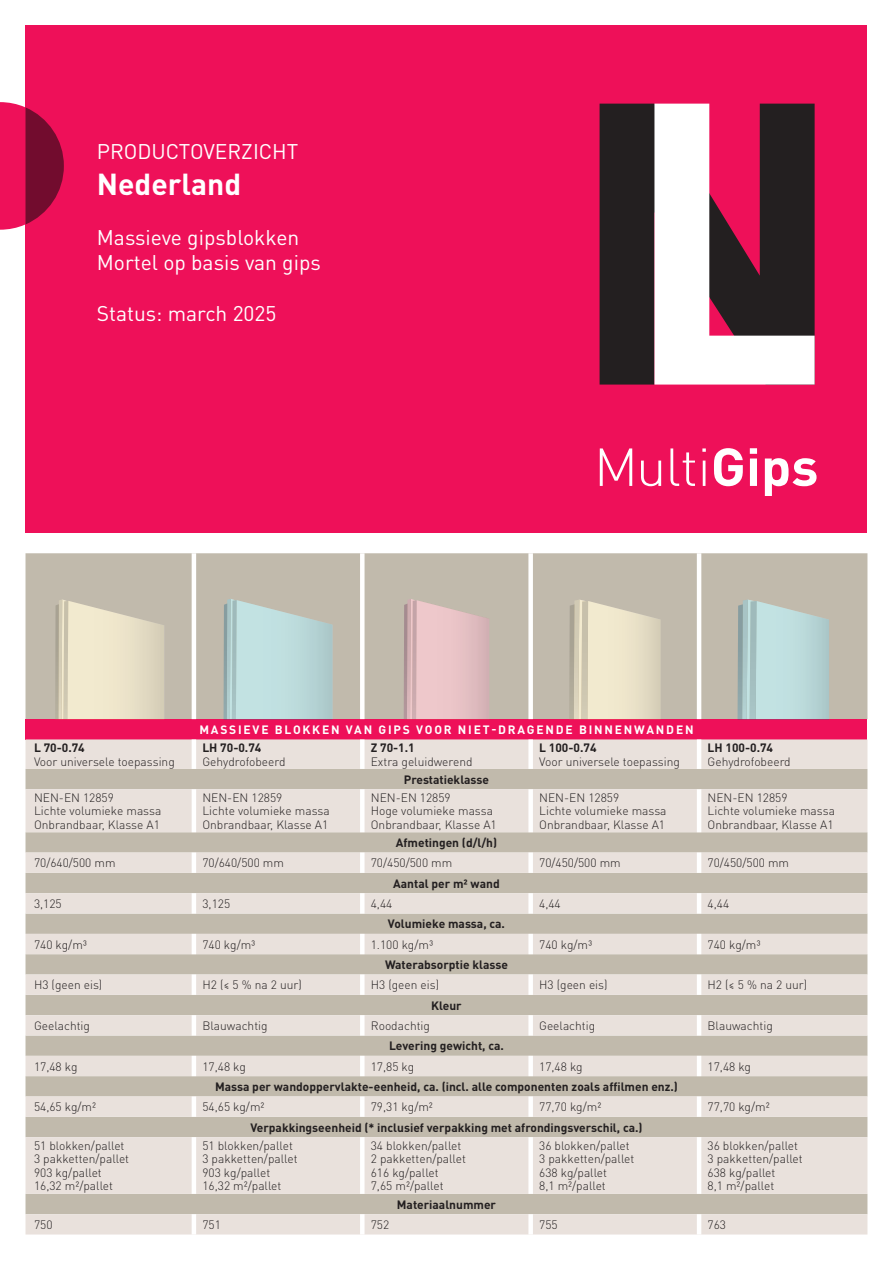
<style>
.page{position:relative;width:893px;height:1263px;background:#fff}
.page>*{position:absolute;margin:0;border:0;box-sizing:border-box;transform-origin:0 0}
.t1{font:700 30px "DIN Pro";color:#fff}
.t2{font:21px/25.2px "DIN Pro";color:#fff}
.t3{font:300 12px/13.5px "DIN Pro";color:#231f20}
.t4{font:700 12px "DIN Pro";color:#231f20}
.t5{font:700 12px "DIN Pro";letter-spacing:.15em;color:#fff}
</style>
<div class="page">
<div style="left:26px;top:26px;width:841px;height:507px;background:#ee1059"></div>
<svg style="left:600px;top:448px;width:32px;height:38px"></svg>
<svg style="left:641px;top:461px;width:20px;height:25px"></svg>
<svg style="left:670px;top:448px;width:25px;height:38px"></svg>
<svg style="left:702px;top:448px;width:4px;height:4px"></svg>
<hr style="left:703px;top:461px;width:2px;height:25px;background:#fff">
<svg style="left:714px;top:448px;width:29px;height:38px"></svg>
<svg style="left:750px;top:448px;width:7px;height:38px"></svg>
<svg style="left:765px;top:458px;width:51px;height:38px"></svg>
<div style="left:26px;top:553px;width:841px;height:166px;background:#c1baac"></div>
<div style="left:26px;top:719px;width:841px;height:20px;background:#ee1059"></div>
<svg style="left:26px;top:739px;width:841px;height:495px;background:#d8d1c8"></svg>
<hr style="left:192px;top:553px;width:4px;height:166px;background:#fff">
<div style="left:360px;top:553px;width:5px;height:166px;background:#fff"></div>
<hr style="left:192px;top:739px;width:4px;height:30px;background:#fff">
<div style="left:360px;top:739px;width:5px;height:30px;background:#fff"></div>
<hr style="left:192px;top:789px;width:4px;height:43px;background:#fff">
<div style="left:360px;top:789px;width:5px;height:43px;background:#fff"></div>
<hr style="left:192px;top:852px;width:4px;height:21px;background:#fff">
<div style="left:360px;top:852px;width:5px;height:21px;background:#fff"></div>
<hr style="left:192px;top:893px;width:4px;height:20px;background:#fff">
<div style="left:360px;top:893px;width:5px;height:20px;background:#fff"></div>
<hr style="left:192px;top:934px;width:4px;height:20px;background:#fff">
<div style="left:360px;top:934px;width:5px;height:20px;background:#fff"></div>
<hr style="left:697px;top:934px;width:4px;height:20px;background:#fff">
<hr style="left:192px;top:974px;width:4px;height:21px;background:#fff">
<div style="left:360px;top:974px;width:5px;height:21px;background:#fff"></div>
<hr style="left:192px;top:1015px;width:4px;height:20px;background:#fff">
<div style="left:360px;top:1015px;width:5px;height:20px;background:#fff"></div>
<hr style="left:697px;top:1015px;width:4px;height:20px;background:#fff">
<hr style="left:192px;top:1056px;width:4px;height:20px;background:#fff">
<div style="left:360px;top:1056px;width:5px;height:20px;background:#fff"></div>
<hr style="left:192px;top:1096px;width:4px;height:21px;background:#fff">
<div style="left:360px;top:1096px;width:5px;height:21px;background:#fff"></div>
<div style="left:528px;top:1096px;width:5px;height:21px;background:#fff"></div>
<hr style="left:697px;top:1096px;width:4px;height:21px;background:#fff">
<hr style="left:192px;top:1137px;width:4px;height:57px;background:#fff">
<div style="left:360px;top:1137px;width:5px;height:57px;background:#fff"></div>
<hr style="left:192px;top:1214px;width:4px;height:20px;background:#fff">
<div style="left:528px;top:553px;width:5px;height:166px;background:#fff"></div>
<hr style="left:697px;top:553px;width:4px;height:166px;background:#fff">
<div style="left:528px;top:739px;width:5px;height:30px;background:#fff"></div>
<hr style="left:697px;top:739px;width:4px;height:30px;background:#fff">
<div style="left:528px;top:789px;width:5px;height:43px;background:#fff"></div>
<hr style="left:697px;top:789px;width:4px;height:43px;background:#fff">
<div style="left:528px;top:852px;width:5px;height:21px;background:#fff"></div>
<hr style="left:697px;top:852px;width:4px;height:21px;background:#fff">
<div style="left:528px;top:893px;width:5px;height:20px;background:#fff"></div>
<hr style="left:697px;top:893px;width:4px;height:20px;background:#fff">
<div style="left:528px;top:974px;width:5px;height:21px;background:#fff"></div>
<hr style="left:697px;top:974px;width:4px;height:21px;background:#fff">
<div style="left:528px;top:1056px;width:5px;height:20px;background:#fff"></div>
<hr style="left:697px;top:1056px;width:4px;height:20px;background:#fff">
<div style="left:528px;top:1137px;width:5px;height:57px;background:#fff"></div>
<hr style="left:697px;top:1137px;width:4px;height:57px;background:#fff">
<div style="left:360px;top:1214px;width:5px;height:20px;background:#fff"></div>
<div style="left:528px;top:1214px;width:5px;height:20px;background:#fff"></div>
<hr style="left:697px;top:1214px;width:4px;height:20px;background:#fff">
<div style="left:528px;top:1015px;width:5px;height:20px;background:#fff"></div>
<div style="left:528px;top:934px;width:5px;height:20px;background:#fff"></div>
<svg style="left:55px;top:599px;width:109px;height:120px;background:#e2dac2"></svg>
<svg style="left:223px;top:599px;width:110px;height:120px;background:#b9d4d3"></svg>
<svg style="left:404px;top:599px;width:85px;height:120px;background:#dfbdbf"></svg>
<svg style="left:569px;top:599px;width:92px;height:120px;background:#e0d8c0"></svg>
<svg style="left:737px;top:599px;width:92px;height:120px;background:#b7d2d1"></svg>
<div style="left:600px;top:104px;width:54px;height:281px;background:#231f20"></div>
<svg style="left:654px;top:104px;width:161px;height:281px;background:#a7828e"></svg>
<svg style="left:0;top:102px;width:64px;height:128px"></svg>
<h2 class="t2" style="left:97px;top:137px;width:203px">PRODUCTOVERZICHT</h2>
<h1 class="t1" style="left:97px;top:163px;width:146px">Nederland</h1>
<h2 class="t2" style="left:97px;top:224px;width:226px">Massieve gipsblokken<br>Mortel op basis van gips</h2>
<h2 class="t2" style="left:97px;top:299px;width:181px">Status: march 2025</h2>
<p class="t4" style="left:34px;top:739px;width:52px">L 70-0.74</p>
<p class="t3" style="left:34px;top:754px;width:142px">Voor universele toepassing</p>
<p class="t5" style="left:199px;top:721px;width:496px">MASSIEVE BLOKKEN VAN GIPS VOOR NIET-DRAGENDE BINNENWANDEN</p>
<p class="t4" style="left:202px;top:739px;width:61px">LH 70-0.74</p>
<p class="t3" style="left:202px;top:754px;width:85px">Gehydrofobeerd</p>
<p class="t4" style="left:371px;top:739px;width:45px">Z 70-1.1</p>
<p class="t3" style="left:371px;top:754px;width:103px">Extra geluidwerend</p>
<p class="t4" style="left:404px;top:771px;width:87px">Prestatieklasse</p>
<p class="t4" style="left:539px;top:739px;width:59px">L 100-0.74</p>
<p class="t3" style="left:539px;top:754px;width:142px">Voor universele toepassing</p>
<p class="t4" style="left:708px;top:739px;width:67px">LH 100-0.74</p>
<p class="t3" style="left:708px;top:754px;width:85px">Gehydrofobeerd</p>
<p class="t3" style="left:34px;top:790px;width:129px">NEN-EN 12859<br>Lichte volumieke massa<br>Onbrandbaar, Klasse A1</p>
<p class="t3" style="left:202px;top:790px;width:129px">NEN-EN 12859<br>Lichte volumieke massa<br>Onbrandbaar, Klasse A1</p>
<p class="t3" style="left:371px;top:790px;width:127px">NEN-EN 12859<br>Hoge volumieke massa<br>Onbrandbaar, Klasse A1</p>
<p class="t3" style="left:539px;top:790px;width:129px">NEN-EN 12859<br>Lichte volumieke massa<br>Onbrandbaar, Klasse A1</p>
<p class="t3" style="left:708px;top:790px;width:129px">NEN-EN 12859<br>Lichte volumieke massa<br>Onbrandbaar, Klasse A1</p>
<p class="t4" style="left:396px;top:834px;width:103px">Afmetingen (d/l/h)</p>
<p class="t3" style="left:34px;top:856px;width:83px">70/640/500 mm</p>
<p class="t3" style="left:202px;top:856px;width:83px">70/640/500 mm</p>
<p class="t3" style="left:371px;top:856px;width:83px">70/450/500 mm</p>
<p class="t3" style="left:539px;top:856px;width:83px">70/450/500 mm</p>
<p class="t3" style="left:708px;top:856px;width:83px">70/450/500 mm</p>
<p class="t4" style="left:393px;top:875px;width:108px">Aantal per m² wand</p>
<p class="t3" style="left:34px;top:896px;width:29px">3,125</p>
<p class="t3" style="left:202px;top:896px;width:29px">3,125</p>
<p class="t3" style="left:371px;top:896px;width:23px">4,44</p>
<p class="t3" style="left:539px;top:896px;width:23px">4,44</p>
<p class="t3" style="left:708px;top:896px;width:23px">4,44</p>
<p class="t4" style="left:388px;top:916px;width:119px">Volumieke massa, ca.</p>
<p class="t3" style="left:34px;top:937px;width:55px">740 kg/m³</p>
<p class="t3" style="left:202px;top:937px;width:55px">740 kg/m³</p>
<p class="t3" style="left:371px;top:937px;width:64px">1.100 kg/m³</p>
<p class="t3" style="left:539px;top:937px;width:55px">740 kg/m³</p>
<p class="t3" style="left:708px;top:937px;width:55px">740 kg/m³</p>
<p class="t4" style="left:385px;top:956px;width:124px">Waterabsorptie klasse</p>
<p class="t3" style="left:34px;top:978px;width:70px">H3 (geen eis)</p>
<p class="t3" style="left:202px;top:978px;width:101px">H2 (≤ 5 % na 2 uur)</p>
<p class="t3" style="left:371px;top:978px;width:70px">H3 (geen eis)</p>
<p class="t3" style="left:539px;top:978px;width:70px">H3 (geen eis)</p>
<p class="t3" style="left:708px;top:978px;width:101px">H2 (≤ 5 % na 2 uur)</p>
<p class="t4" style="left:431px;top:997px;width:32px">Kleur</p>
<p class="t3" style="left:34px;top:1018px;width:58px">Geelachtig</p>
<p class="t3" style="left:202px;top:1018px;width:67px">Blauwachtig</p>
<p class="t3" style="left:371px;top:1018px;width:61px">Roodachtig</p>
<p class="t3" style="left:539px;top:1018px;width:58px">Geelachtig</p>
<p class="t3" style="left:708px;top:1018px;width:67px">Blauwachtig</p>
<p class="t4" style="left:389px;top:1038px;width:116px">Levering gewicht, ca.</p>
<p class="t3" style="left:34px;top:1059px;width:45px">17,48 kg</p>
<p class="t3" style="left:202px;top:1059px;width:45px">17,48 kg</p>
<p class="t3" style="left:371px;top:1059px;width:45px">17,85 kg</p>
<p class="t3" style="left:539px;top:1059px;width:45px">17,48 kg</p>
<p class="t3" style="left:708px;top:1059px;width:45px">17,48 kg</p>
<p class="t4" style="left:215px;top:1078px;width:464px">Massa per wandoppervlakte-eenheid, ca. (incl. alle componenten zoals affilmen enz.)</p>
<p class="t3" style="left:34px;top:1100px;width:64px">54,65 kg/m²</p>
<p class="t3" style="left:202px;top:1100px;width:64px">54,65 kg/m²</p>
<p class="t3" style="left:371px;top:1100px;width:64px">79,31 kg/m²</p>
<p class="t3" style="left:539px;top:1100px;width:64px">77,70 kg/m²</p>
<p class="t3" style="left:708px;top:1100px;width:64px">77,70 kg/m²</p>
<p class="t4" style="left:250px;top:1119px;width:394px">Verpakkingseenheid (* inclusief verpakking met afrondingsverschil, ca.)</p>
<p class="t3" style="left:34px;top:1138px;width:97px">51 blokken/pallet<br>3 pakketten/pallet<br>903 kg/pallet<br>16,32 m²/pallet</p>
<p class="t3" style="left:202px;top:1138px;width:97px">51 blokken/pallet<br>3 pakketten/pallet<br>903 kg/pallet<br>16,32 m²/pallet</p>
<p class="t3" style="left:371px;top:1138px;width:97px">34 blokken/pallet<br>2 pakketten/pallet<br>616 kg/pallet<br>7,65 m²/pallet</p>
<p class="t3" style="left:539px;top:1138px;width:97px">36 blokken/pallet<br>3 pakketten/pallet<br>638 kg/pallet<br>8,1 m²/pallet</p>
<p class="t3" style="left:708px;top:1138px;width:97px">36 blokken/pallet<br>3 pakketten/pallet<br>638 kg/pallet<br>8,1 m²/pallet</p>
<p class="t4" style="left:397px;top:1196px;width:101px">Materiaalnummer</p>
<p class="t3" style="left:34px;top:1217px;width:20px">750</p>
<p class="t3" style="left:202px;top:1217px;width:20px">751</p>
<p class="t3" style="left:371px;top:1217px;width:20px">752</p>
<p class="t3" style="left:539px;top:1217px;width:20px">755</p>
<p class="t3" style="left:708px;top:1217px;width:20px">763</p>
</div>
